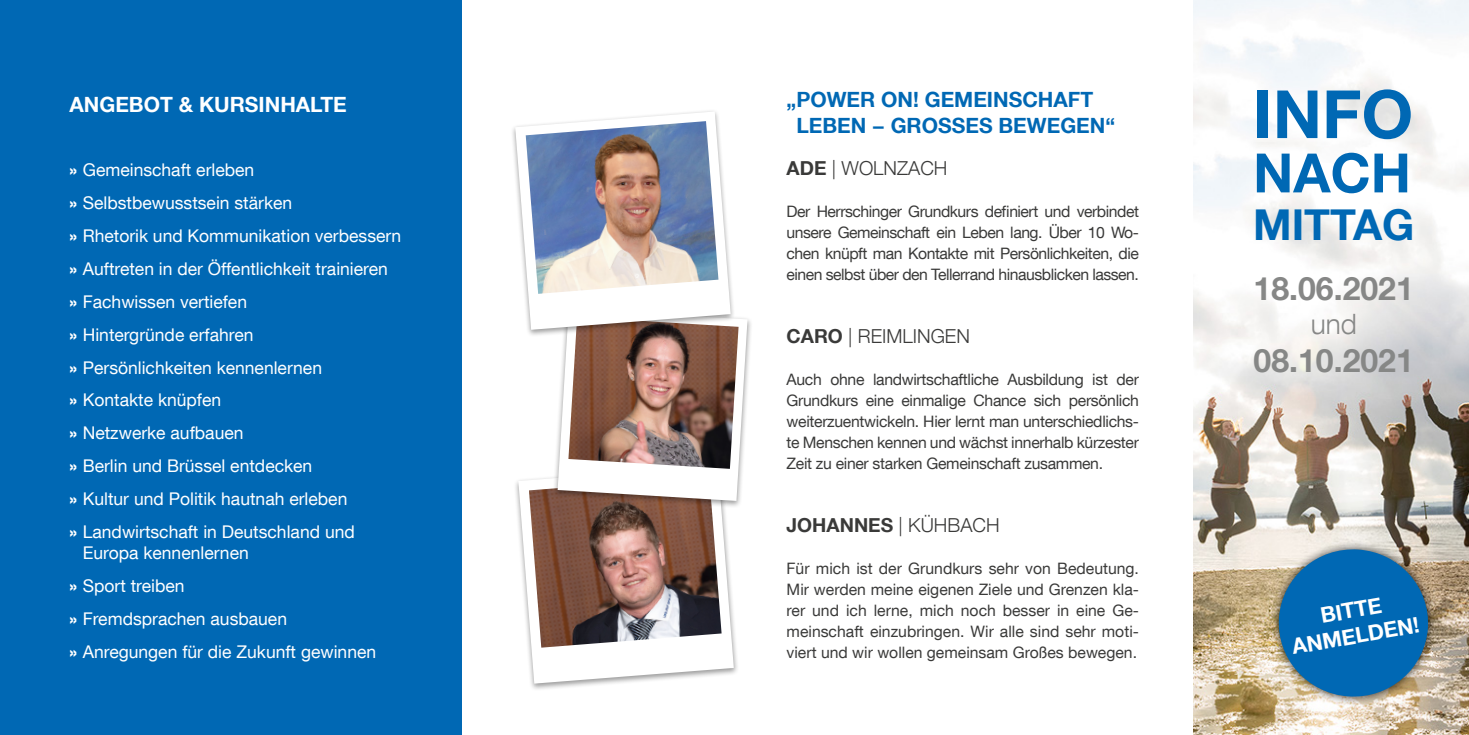
<style>
.page{position:relative;width:1469px;height:735px;background:#fff}
.page>*{position:absolute;margin:0;border:0;box-sizing:border-box;transform-origin:0 0}
.t1{font:700 66.5px "Helvetica Neue LT Com";color:#0068b4}
.t2{font:700 54.25px "Helvetica Neue LT Com";color:#0068b4}
.t3{font:700 42.52px "Helvetica Neue LT Com";color:#0068b4}
.t4{font:700 32.02px "Helvetica Neue LT Com";color:#868786}
.t5{font:300 28px "Helvetica Neue LT Com";color:#868786}
.t6{font:700 21.53px/25.9px "Helvetica Neue LT Com";color:#fff;text-align:center}
.t7{font:700 21px/25.2px "Helvetica Neue LT Com";color:#0068b4}
.t8{font:700 21px "Helvetica Neue LT Com";color:#fff}
.t9{font:300 19.25px "Helvetica Neue LT Com";color:#3a3a39}
.t10{font:700 19.25px "Helvetica Neue LT Com";color:#3a3a39}
.t11{font:17.5px/32.9px "Helvetica Neue LT Com";color:#fff}
.t12{font:15.75px/21px "Helvetica Neue LT Com";letter-spacing:-.02em;color:#3a3a39;text-align:justify}
.s1{font-weight:800}
.s2{font-weight:700}
.s3{font-weight:300}
</style>
<div class="page">
<div style="left:0;top:0;width:461px;height:734px;background:#0068b4"></div>
<div style="left:513px;top:462px;width:226px;height:228px;background:#000;opacity:.4"></div>
<svg style="left:518px;top:465px;width:215px;height:218px"></svg>
<img style="left:529px;top:476px;width:192px;height:171px">
<div style="left:552px;top:305px;width:200px;height:203px;background:#000;opacity:.4"></div>
<svg style="left:557px;top:308px;width:190px;height:192px"></svg>
<img style="left:568px;top:317px;width:170px;height:151px">
<div style="left:510px;top:109px;width:226px;height:228px;background:#000;opacity:.4"></div>
<svg style="left:515px;top:111px;width:215px;height:218px"></svg>
<img style="left:525px;top:121px;width:193px;height:173px">
<img style="left:1193px;top:0;width:275px;height:734px">
<div style="left:1269px;top:540px;width:168px;height:165px;background:#000;opacity:.75"></div>
<svg style="left:1276px;top:546px;width:154px;height:152px;background:#327bad"></svg>
<h3 class="t8" style="left:69px;top:91px;width:279px">ANGEBOT &amp; KU RSINHALTE</h3>
<p class="t11" style="left:69px;top:153px;width:333px"><span class="s1">»</span> Gemeinschaft erleben<br><span class="s1">»</span> Selbstbewusstsein stärken<br><span class="s1">»</span> Rhetorik und Kommunikation verbessern <span class="s1">»</span> Auftreten in der Öffentlichkeit trainieren<br><span class="s1">»</span> Fachwissen vertiefen<br><span class="s1">»</span> Hintergründe erfahren<br><span class="s1">»</span> Persönlichkeiten kennenlernen<br><span class="s1">»</span> Kontakte knüpfen<br><span class="s1">»</span> Netzwerke aufbauen<br><span class="s1">»</span> Berlin und Brüssel entdecken<br><span class="s1">»</span> Kultur und Politik hautnah erleben<br><span class="s1">»</span> Landwirtschaft in Deutschland und</p>
<p class="t11" style="left:69px;top:536px;width:308px;text-indent:13px">Europa kennenlernen<br><span class="s1">»</span> Sport treiben<br><span class="s1">»</span> Fremdsprachen ausbauen<br><span class="s1">»</span> Anregungen für die Zukunft gewinnen</p>
<h3 class="t7" style="left:796px;top:87px;width:320px;text-indent:-10px">„POWER ON! GEMEINSCHAFT<br>LEBEN − GROSSES BEWEGEN“</h3>
<h1 class="t1" style="left:1253px;top:72px;width:162px">INFO</h1>
<h2 class="t2" style="left:1253px;top:139px;width:159px">NAC H</h2>
<h3 class="t3" style="left:1253px;top:197px;width:156px">MITTAG</h3>
<h3 class="t4" style="left:1253px;top:268px;width:162px">18.06.2021</h3>
<h3 class="t5" style="left:1310px;top:306px;width:48px">UND</h3>
<h3 class="t4" style="left:1253px;top:340px;width:162px">08.10.2021</h3>
<p class="t9" style="left:786px;top:156px;width:160px"><span class="s2">ADE</span> | WOLNZACH</p>
<p class="t12" style="left:786px;top:200px;width:354px">Der Herrschinger Grundkurs definiert und verbindet unsere Gemeinschaft ein Leben lang. Über 10 Wo&shy;chen knüpft man Kontakte mit Persönlichkeiten, die einen selbst über den Tellerrand hinausblicken lassen.</p>
<p class="t9" style="left:786px;top:324px;width:185px"><span class="s2">CARO</span> | REIMLINGEN</p>
<p class="t12" style="left:786px;top:368px;width:354px">Auch ohne landwirtschaftliche Ausbildung ist der Grundkurs eine einmalige Chance sich persönlich weiterzuentwickeln. Hier lernt man unterschiedlichs&shy;te Menschen kennen und wächst innerhalb kürzester Zeit zu einer starken Gemeinschaft zusammen.</p>
<p class="t10" style="left:786px;top:512px;width:212px">JOHANNES <span class="s3">| KÜHBACH</span></p>
<p class="t12" style="left:786px;top:557px;width:354px">Für mich ist der Grundkurs sehr von Bedeutung.<br>Mir werden meine eigenen Ziele und Grenzen kla&shy;rer und ich lerne, mich noch besser in eine Ge&shy;meinschaft einzubringen. Wir alle sind sehr moti&shy;viert und wir wollen gemeinsam Großes bewegen.</p>
<h3 class="t6" style="left:1285px;top:607px;width:130px;rotate:-10deg">BITTE<br>ANMELDEN!</h3>
</div>
